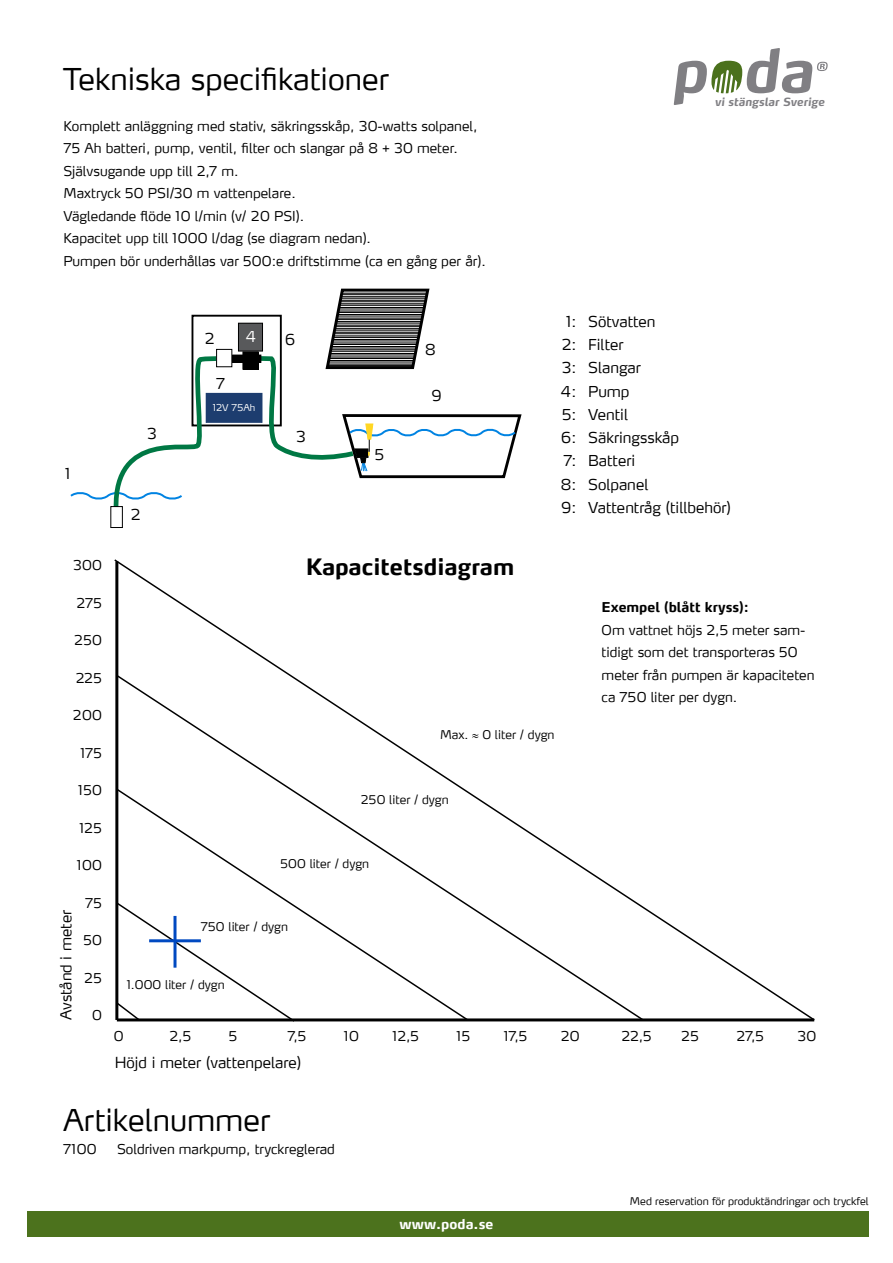
<style>
.page{position:relative;width:893px;height:1263px;background:#fff}
.page>*{position:absolute;margin:0;border:0;box-sizing:border-box;transform-origin:0 0}
.t1{font:300 30px "Max";color:#000}
.t2{font:300 30px "Max LF";color:#000}
.t3{font:700 22.5px "Max";color:#000}
.t4{font:300 15px/23.2px "Max LF";color:#000}
.t5{font:300 15px "Max LF";color:#fff}
.t6{font:300 13.5px/22.5px "Max LF";color:#000}
.t7{font:700 13.5px "Max LF";color:#000}
.t8{font:700 13.5px "Max";letter-spacing:.005em;color:#fff}
.t9{font:300 12px "Max LF";color:#000}
.t10{font:italic 700 11.25px "Max LF";color:#807f83}
.t11{font:300 10.5px "Max";color:#000}
.t12{font:300 9.45px "Max LF";color:#fff}
</style>
<div class="page">
<svg style="left:674px;top:48px;width:154px;height:57px"></svg>
<div style="left:27px;top:1211px;width:842px;height:26px;background:#4c721d"></div>
<div style="left:110px;top:506px;width:13px;height:22px;border:1px solid #000"></div>
<svg style="left:70px;top:288px;width:452px;height:226px"></svg>
<hr style="left:341px;top:293px;width:86px;height:1px;background:#000">
<hr style="left:341px;top:294px;width:86px;height:1px;background:#000">
<hr style="left:341px;top:296px;width:85px;height:1px;background:#000">
<hr style="left:341px;top:298px;width:85px;height:1px;background:#000">
<hr style="left:340px;top:300px;width:85px;height:1px;background:#000">
<hr style="left:340px;top:301px;width:85px;height:1px;background:#000">
<hr style="left:340px;top:303px;width:85px;height:1px;background:#000">
<hr style="left:340px;top:305px;width:85px;height:1px;background:#000">
<hr style="left:339px;top:307px;width:85px;height:1px;background:#000">
<hr style="left:339px;top:309px;width:85px;height:1px;background:#000">
<hr style="left:338px;top:310px;width:85px;height:2px;background:#000">
<hr style="left:338px;top:312px;width:85px;height:1px;background:#000">
<hr style="left:337px;top:314px;width:85px;height:1px;background:#000">
<hr style="left:337px;top:316px;width:85px;height:1px;background:#000">
<hr style="left:337px;top:318px;width:85px;height:1px;background:#000">
<hr style="left:337px;top:319px;width:85px;height:1px;background:#000">
<hr style="left:336px;top:321px;width:85px;height:1px;background:#000">
<hr style="left:336px;top:323px;width:85px;height:1px;background:#000">
<hr style="left:335px;top:325px;width:85px;height:1px;background:#000">
<hr style="left:335px;top:326px;width:85px;height:1px;background:#000">
<hr style="left:334px;top:328px;width:85px;height:1px;background:#000">
<hr style="left:334px;top:330px;width:85px;height:1px;background:#000">
<hr style="left:334px;top:332px;width:85px;height:1px;background:#000">
<hr style="left:334px;top:333px;width:85px;height:1px;background:#000">
<hr style="left:333px;top:335px;width:85px;height:1px;background:#000">
<hr style="left:333px;top:337px;width:85px;height:1px;background:#000">
<hr style="left:333px;top:339px;width:85px;height:1px;background:#000">
<hr style="left:333px;top:341px;width:85px;height:1px;background:#000">
<hr style="left:332px;top:342px;width:85px;height:2px;background:#000">
<hr style="left:332px;top:344px;width:85px;height:1px;background:#000">
<hr style="left:331px;top:346px;width:85px;height:1px;background:#000">
<hr style="left:331px;top:348px;width:85px;height:1px;background:#000">
<hr style="left:331px;top:349px;width:85px;height:1px;background:#000">
<hr style="left:331px;top:351px;width:85px;height:1px;background:#000">
<hr style="left:330px;top:353px;width:85px;height:1px;background:#000">
<hr style="left:330px;top:355px;width:85px;height:1px;background:#000">
<hr style="left:329px;top:356px;width:86px;height:2px;background:#000">
<hr style="left:329px;top:358px;width:86px;height:1px;background:#000">
<hr style="left:328px;top:360px;width:86px;height:1px;background:#000">
<hr style="left:328px;top:362px;width:86px;height:1px;background:#000">
<hr style="left:328px;top:363px;width:85px;height:2px;background:#000">
<hr style="left:328px;top:365px;width:85px;height:1px;background:#000">
<svg style="left:114px;top:559px;width:701px;height:463px"></svg>
<svg style="left:115px;top:673px;width:530px;height:349px"></svg>
<svg style="left:115px;top:787px;width:355px;height:235px"></svg>
<svg style="left:115px;top:901px;width:181px;height:121px"></svg>
<hr style="left:173px;top:916px;width:3px;height:52px;background:#0049c1">
<hr style="left:149px;top:939px;width:52px;height:3px;background:#0049c1">
<h1 class="t1" style="left:63px;top:60px;width:327px">Tekniska specifikationer</h1>
<p class="t6" style="left:63px;top:114px;width:424px">Komplett anläggning med stativ, säkringsskåp, 30-watts solpanel, 75 Ah batteri, pump, ventil, filter och slangar på 8 + 30 meter.<br>Självsugande upp till 2,7 m.<br>Maxtryck 50 PSI/30 m vattenpelare.<br>Vägledande flöde 10 l/min (v/ 20 PSI).<br>Kapacitet upp till 1000 l/dag (se diagram nedan).<br>Pumpen bör underhållas var 500:e driftstimme (ca en gång per år).</p>
<p class="t4" style="left:65px;top:462px;width:7px">1</p>
<p class="t4" style="left:147px;top:421px;width:11px">3</p>
<p class="t4" style="left:131px;top:503px;width:11px">2</p>
<p class="t4" style="left:205px;top:327px;width:11px">2</p>
<p class="t5" style="left:246px;top:327px;width:12px">4</p>
<p class="t4" style="left:285px;top:328px;width:12px">6</p>
<p class="t4" style="left:216px;top:372px;width:11px">7</p>
<p class="t12" style="left:213px;top:402px;width:44px">12V 75Ah</p>
<p class="t4" style="left:296px;top:424px;width:11px">3</p>
<p class="t4" style="left:375px;top:443px;width:11px">5</p>
<p class="t4" style="left:425px;top:338px;width:12px">8</p>
<p class="t4" style="left:431px;top:384px;width:12px">9</p>
<p class="t10" style="left:715px;top:95px;width:111px">vi stängslar Sverige</p>
<p class="t4" style="left:561px;top:309px;width:172px;text-indent:6px">1: Sötvatten<br>2: Filter<br>3: Slangar<br>4: Pump<br>5: Ventil<br>6: Säkringsskåp<br>7: Batteri<br>8: Solpanel<br>9: Vattentråg (tillbehör)</p>
<p class="t6" style="left:73px;top:554px;width:30px">300</p>
<p class="t6" style="left:77px;top:591px;width:27px">275</p>
<p class="t6" style="left:74px;top:629px;width:29px">250</p>
<p class="t6" style="left:76px;top:666px;width:28px">225</p>
<p class="t6" style="left:73px;top:704px;width:31px">200</p>
<p class="t6" style="left:80px;top:741px;width:23px">175</p>
<p class="t6" style="left:78px;top:779px;width:25px">150</p>
<p class="t6" style="left:79px;top:816px;width:24px">125</p>
<p class="t6" style="left:77px;top:854px;width:27px">100</p>
<p class="t6" style="left:85px;top:891px;width:18px">75</p>
<p class="t6" style="left:83px;top:929px;width:20px">50</p>
<p class="t6" style="left:84px;top:966px;width:19px">25</p>
<p class="t6" style="left:92px;top:1004px;width:11px">0</p>
<p class="t4" style="left:54px;top:1020px;width:112px;rotate:-90deg">Avstånd i meter</p>
<h2 class="t3" style="left:306px;top:552px;width:210px">Kapacitetsdiagram</h2>
<p class="t9" style="left:440px;top:727px;width:116px">Max. ≈ 0 liter / dygn</p>
<p class="t9" style="left:361px;top:792px;width:89px">250 liter / dygn</p>
<p class="t9" style="left:281px;top:856px;width:90px">500 liter / dygn</p>
<p class="t9" style="left:201px;top:919px;width:89px">750 liter / dygn</p>
<p class="t9" style="left:127px;top:977px;width:99px">1.000 liter / dygn</p>
<p class="t7" style="left:602px;top:599px;width:149px">Exempel (blått kryss):</p>
<p class="t6" style="left:602px;top:618px;width:214px">Om vattnet höjs 2,5 meter sam&shy;tidigt som det transporteras 50 meter från pumpen är kapaciteten ca 750 liter per dygn.</p>
<p class="t6" style="left:114px;top:1025px;width:11px">0</p>
<p class="t6" style="left:170px;top:1025px;width:23px">2,5</p>
<p class="t6" style="left:229px;top:1025px;width:10px">5</p>
<p class="t6" style="left:287px;top:1025px;width:20px">7,5</p>
<p class="t6" style="left:344px;top:1025px;width:17px">10</p>
<p class="t6" style="left:392px;top:1025px;width:28px">12,5</p>
<p class="t6" style="left:457px;top:1025px;width:15px">15</p>
<p class="t6" style="left:504px;top:1025px;width:25px">17,5</p>
<p class="t6" style="left:561px;top:1025px;width:20px">20</p>
<p class="t6" style="left:622px;top:1025px;width:32px">22,5</p>
<p class="t6" style="left:681px;top:1025px;width:19px">25</p>
<p class="t6" style="left:736px;top:1025px;width:29px">27,5</p>
<p class="t6" style="left:797px;top:1025px;width:20px">30</p>
<p class="t4" style="left:115px;top:1050px;width:188px">Höjd i meter (vattenpelare)</p>
<h1 class="t2" style="left:63px;top:1101px;width:209px">Artikelnummer</h1>
<p class="t6" style="left:63px;top:1137px;width:35px">7100</p>
<p class="t6" style="left:117px;top:1137px;width:219px">Soldriven markpump, tryckreglerad</p>
<p class="t8" style="left:399px;top:1215px;width:95px">www.poda.se</p>
<p class="t11" style="left:630px;top:1194px;width:240px">Med reservation för produktändringar och tryckfel</p>
</div>
